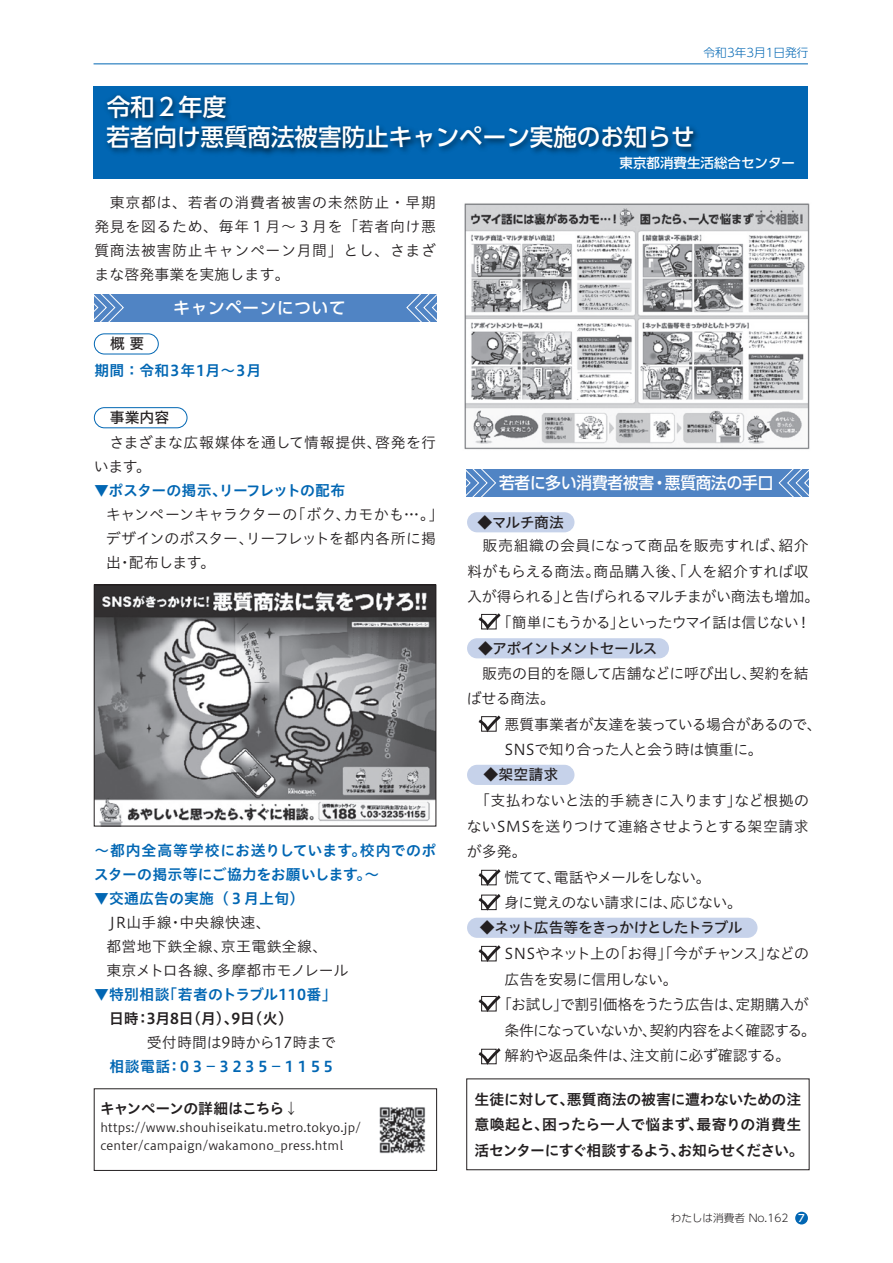
<style>
.page{position:relative;width:893px;height:1263px;background:#fff}
.page>*{position:absolute;margin:0;border:0;box-sizing:border-box;transform-origin:0 0}
.t1{font:500 24px/30px "UD Shin Go Pr 6 N";color:#fff}
.t2{font:500 16.5px "UD Shin Go Pr 6 N";letter-spacing:-.01em;color:#fff;scale:.95 1}
.t3{font:500 16.5px "UD Shin Go Pr 6 N";letter-spacing:.05em;color:#fff}
.t4{font:14.85px/24px "Hiragino UD Sans Std W3";letter-spacing:-.01em;color:#231f20}
.t5{font:14.85px/24px "Hiragino UD Sans Std W6";letter-spacing:.005em;color:#0166b3}
.t6{font:14.85px/24px "Hiragino UD Sans Std W3";letter-spacing:.025em;color:#231f20}
.t7{font:14.85px/25.5px "Hiragino UD Sans Std W6";letter-spacing:-.03em;color:#231f20}
.t8{font:14.85px "Hiragino UD Sans Std W5";letter-spacing:-.065em;color:#231f20}
.t9{font:14.85px "Hiragino UD Sans Std W3";letter-spacing:.02em;color:#231f20}
.t10{font:14.85px/25.5px "Hiragino UD Sans Std W3";letter-spacing:-.03em;color:#231f20}
.t11{font:14.85px "Hiragino UD Sans Std W3";letter-spacing:-.04em;color:#231f20}
.t12{font:14.85px "Hiragino UD Sans Std W3";letter-spacing:-.035em;color:#231f20}
.t13{font:14.85px "Hiragino UD Sans Std W3";letter-spacing:-.045em;color:#231f20}
.t14{font:14.85px "Hiragino UD Sans Std W3";letter-spacing:-.065em;color:#231f20}
.t15{font:14.85px "Hiragino UD Sans Std W3";letter-spacing:-.06em;color:#231f20}
.t16{font:14.85px "Hiragino UD Sans Std W6";letter-spacing:-.045em;color:#0166b3}
.t17{font:14.85px "Hiragino UD Sans Std W6";letter-spacing:-.135em;color:#0166b3}
.t18{font:14.85px "Hiragino UD Sans Std W3";letter-spacing:-.01em;color:#231f20;scale:1.07 1}
.t19{font:14.85px "Hiragino UD Sans Std W3";letter-spacing:-.05em;color:#231f20}
.t20{font:14.85px "Hiragino UD Sans Std W6";letter-spacing:-.05em;color:#231f20}
.t21{font:14.85px "Hiragino UD Sans Std W6";letter-spacing:-.125em;color:#0166b3}
.t22{font:500 13.5px "UD Shin Go Pr 6 N";color:#fff}
.t23{font:12px/18px "Hiragino UD Sans Std W3";letter-spacing:.015em;color:#231f20}
.t24{font:300 11.7px "UD Shin Go Pr 6 N";color:#0166b3}
.t25{font:300 10.65px "UD Shin Go Pr 6 N";color:#231f20}
.s1{font-family:"Hiragino UD Sans Std W3"}
.s2{color:#231f20}
.s3{font-weight:500;font-size:10.05px;color:#fff}
</style>
<div class="page">
<div style="left:795px;top:1212px;width:13px;height:12px;background:#0166b3;border-radius:50%"></div>
<hr style="left:94px;top:64px;width:714px;height:1px;background:#0166b3">
<div style="left:93px;top:86px;width:714px;height:93px;background:#0166b3"></div>
<img style="left:106px;top:94px;width:592px;height:61px">
<div style="left:94px;top:333px;width:65px;height:21px;border:1px solid #0166b3;border-radius:10px"></div>
<div style="left:94px;top:407px;width:93px;height:21px;border:1px solid #0166b3;border-radius:10px"></div>
<img style="left:95px;top:584px;width:341px;height:240px">
<div style="left:94px;top:585px;width:342px;height:241px;border:1px solid #231f20"></div>
<div style="left:467px;top:512px;width:107px;height:20px;background:#c6d2ea;border-radius:10px"></div>
<div style="left:467px;top:765px;width:107px;height:20px;background:#c6d2ea;border-radius:10px"></div>
<div style="left:467px;top:638px;width:202px;height:20px;background:#c6d2ea;border-radius:10px"></div>
<div style="left:481px;top:614px;width:15px;height:15px;border:1px solid #231f20"></div>
<svg style="left:478px;top:613px;width:23px;height:14px"></svg>
<svg style="left:478px;top:715px;width:23px;height:17px"></svg>
<div style="left:481px;top:870px;width:15px;height:15px;border:1px solid #231f20"></div>
<svg style="left:478px;top:869px;width:23px;height:14px"></svg>
<div style="left:481px;top:946px;width:15px;height:15px;border:1px solid #231f20"></div>
<svg style="left:478px;top:945px;width:23px;height:14px"></svg>
<div style="left:481px;top:996px;width:15px;height:15px;border:1px solid #231f20"></div>
<svg style="left:478px;top:995px;width:23px;height:14px"></svg>
<div style="left:481px;top:1049px;width:15px;height:15px;border:1px solid #231f20"></div>
<svg style="left:478px;top:1048px;width:23px;height:14px"></svg>
<div style="left:481px;top:895px;width:15px;height:15px;border:1px solid #231f20"></div>
<svg style="left:478px;top:894px;width:23px;height:14px"></svg>
<div style="left:94px;top:1088px;width:343px;height:83px;border:1px solid #231f20"></div>
<div style="left:466px;top:1078px;width:343px;height:92px;border:1px solid #231f20"></div>
<div style="left:467px;top:918px;width:290px;height:20px;background:#c6d2ea;border-radius:10px"></div>
<div style="left:94px;top:294px;width:342px;height:27px;background:#5084c4"></div>
<svg style="left:94px;top:294px;width:30px;height:27px"></svg>
<svg style="left:406px;top:294px;width:30px;height:27px"></svg>
<div style="left:466px;top:469px;width:342px;height:28px;background:#5084c4"></div>
<svg style="left:466px;top:469px;width:30px;height:28px"></svg>
<svg style="left:778px;top:469px;width:30px;height:28px"></svg>
<img style="left:379px;top:1107px;width:47px;height:47px">
<img style="left:464px;top:203px;width:346px;height:247px">
<p class="t24" style="left:704px;top:43px;width:107px">令和3年3月1日発行</p>
<h1 class="t1" style="left:106px;top:91px;width:589px">令和２年度<br>若者向け悪質商法被害防止キャンペーン実施のお知らせ</h1>
<p class="t4" style="left:94px;top:189px;width:343px;text-align:justify">　東京都は、若者の消費者被害の未然防止・早期発見を図るため、毎年１月～３月を「若者向け悪質商法被害防止キャンペーン月間」とし、さまざまな啓発事業を実施します。</p>
<p class="t8" style="left:110px;top:333px;width:36px">概 要</p>
<p class="t3" style="left:173px;top:294px;width:174px">キャンペーンについて</p>
<p class="t21" style="left:94px;top:359px;width:169px">期間：令和３年１月～３月</p>
<p class="t8" style="left:110px;top:406px;width:61px">事業内容</p>
<p class="t6" style="left:94px;top:429px;width:344px">　さまざまな広報媒体を通して情報提供、啓発を行います。</p>
<p class="t16" style="left:94px;top:479px;width:253px"><span class="s1">▼</span>ポスターの掲示、リーフレットの配布</p>
<p class="t4" style="left:106px;top:501px;width:339px">キャンペーンキャラクターの「ボク、カモかも…。」デザインのポスター、リーフレットを都内各所に掲出・配布します。</p>
<p class="t5" style="left:94px;top:837px;width:344px">～都内全高等学校にお送りしています。校内でのポスターの掲示等にご協力をお願いします。～</p>
<p class="t5" style="left:94px;top:885px;width:212px"><span class="s1">▼</span>交通広告の実施（３月上旬）</p>
<p class="t6" style="left:106px;top:909px;width:243px;text-indent:-12px">　JR山手線・中央線快速、<br>都営地下鉄全線、京王電鉄全線、<br>東京メトロ各線、多摩都市モノレール</p>
<p class="t5" style="left:109px;top:981px;width:229px;text-indent:-15px"><span class="s1">▼</span>特別相談「若者のトラブル110番」<span class="s2">日時：３月８日（月）、９日（火）</span></p>
<p class="t18" style="left:94px;top:1031px;width:227px">　　　 受付時間は9時から17時まで</p>
<p class="t17" style="left:94px;top:1055px;width:243px">　相談電話：０３－３２３５－１１５５</p>
<p class="t20" style="left:100px;top:1097px;width:200px">キャンペーンの詳細はこちら↓</p>
<p class="t23" style="left:100px;top:1117px;width:262px">https://www.shouhiseikatu.metro.tokyo.jp/ center/campaign/wakamono_press.html</p>
<p class="t22" style="left:620px;top:152px;width:177px">東京都消費生活総合センター</p>
<p class="t2" style="left:499px;top:470px;width:290px">若者に多い消費者被害・悪質商法の手口</p>
<p class="t8" style="left:478px;top:511px;width:88px">◆マルチ商法</p>
<p class="t9" style="left:467px;top:534px;width:343px">　販売組織の会員になって商品を販売すれば、紹介</p>
<p class="t9" style="left:467px;top:560px;width:343px">料がもらえる商法。商品購入後、「人を紹介すれば収</p>
<p class="t13" style="left:467px;top:585px;width:354px">入が得られる」と告げられるマルチまがい商法も増加。</p>
<p class="t14" style="left:481px;top:611px;width:332px">　 「簡単にもうかる」といったウマイ話は信じない！</p>
<p class="t4" style="left:467px;top:660px;width:343px;line-height:25.5px">　販売の目的を隠して店舗などに呼び出し、契約を結ばせる商法。</p>
<p class="t10" style="left:505px;top:711px;width:319px">悪質事業者が友達を装っている場合があるので、<br>SNSで知り合った人と会う時は慎重に。</p>
<p class="t4" style="left:467px;top:788px;width:343px">　「支払わないと法的手続きに入ります」など根拠の</p>
<p class="t4" style="left:467px;top:813px;width:344px">ないSMSを送りつけて連絡させようとする架空請求</p>
<p class="t4" style="left:467px;top:839px;width:61px">が多発。</p>
<p class="t19" style="left:505px;top:866px;width:208px">慌てて、電話やメールをしない。</p>
<p class="t11" style="left:504px;top:891px;width:239px">身に覚えのない請求には、応じない。</p>
<p class="t11" style="left:505px;top:942px;width:306px">SNSやネット上の「お得」「今がチャンス」などの</p>
<p class="t12" style="left:505px;top:968px;width:175px">広告を安易に信用しない。</p>
<p class="t12" style="left:497px;top:993px;width:313px">「お試し」で割引価格をうたう広告は、定期購入が</p>
<p class="t15" style="left:505px;top:1019px;width:313px">条件になっていないか、契約内容をよく確認する。</p>
<p class="t4" style="left:505px;top:1043px;width:287px">解約や返品条件は、注文前に必ず確認する。</p>
<p class="t7" style="left:475px;top:1086px;width:331px">生徒に対して、悪質商法の被害に遭わないための注意喚起と、困ったら一人で悩まず、最寄りの消費生活センターにすぐ相談するよう、お知らせください。</p>
<p class="t8" style="left:478px;top:637px;width:181px">◆アポイントメントセールス</p>
<p class="t8" style="left:483px;top:763px;width:76px">◆架空請求</p>
<p class="t8" style="left:480px;top:916px;width:264px">◆ネット広告等をきっかけとしたトラブル</p>
<p class="t25" style="left:671px;top:1209px;width:136px">わたしは消費者 No.162 <span class="s3">7</span></p>
</div>
